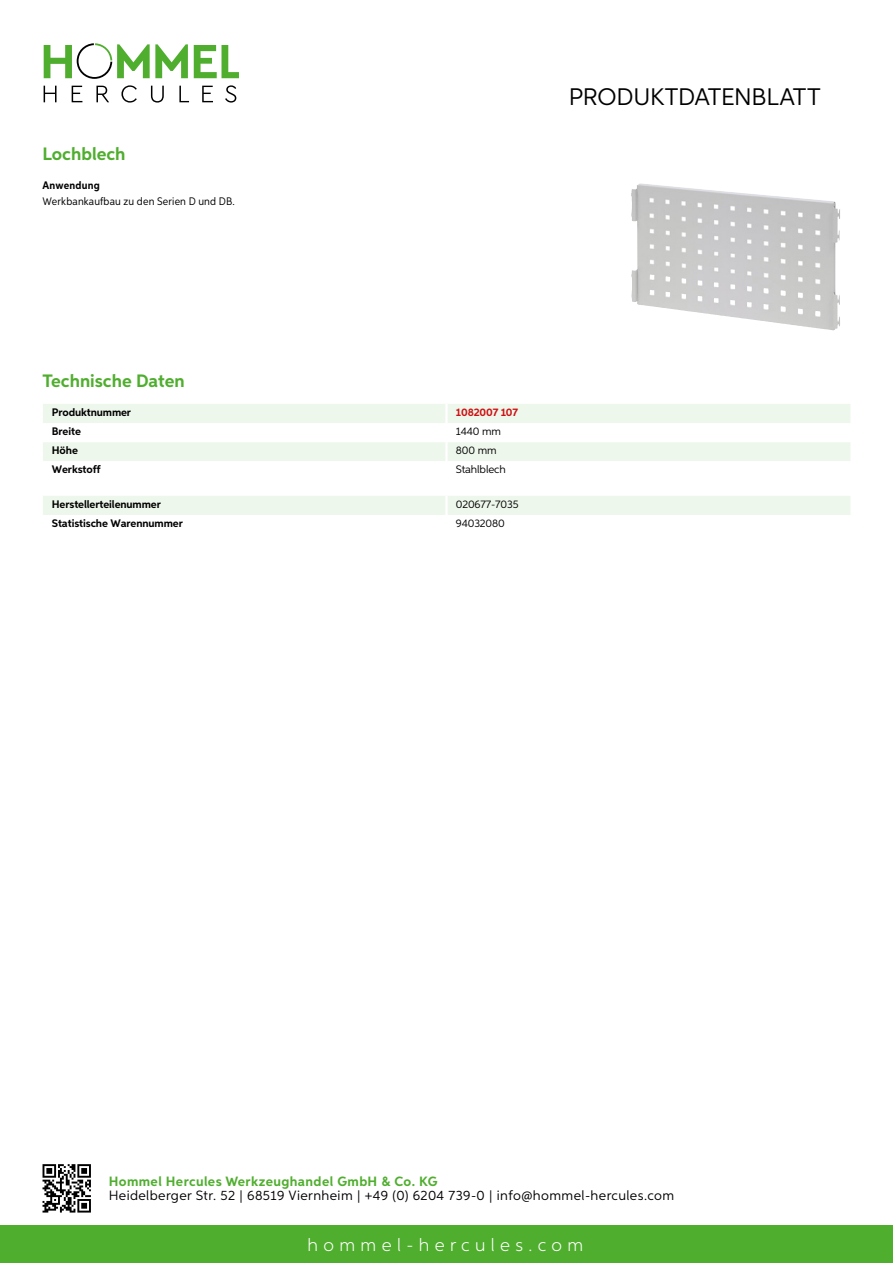
<style>
.page{position:relative;width:893px;height:1263px;background:#fff}
.page>*{position:absolute;margin:0;border:0;box-sizing:border-box;transform-origin:0 0}
.t1{font:24px "Aspira";letter-spacing:-.01em;color:#000}
.t2{font:700 18px "Aspira";color:#50ae2f}
.t3{font:300 18px "Aspira";letter-spacing:.3em;color:#fff}
.t4{font:13.5px "Aspira";letter-spacing:.03em;color:#000}
.t5{font:700 13.5px "Aspira";letter-spacing:.03em;color:#50ae2f}
.t6{font:700 10.95px "Aspira";letter-spacing:-.01em;color:#000}
.t7{font:10.95px "Aspira";letter-spacing:-.01em;color:#000}
.t8{font:10.95px "Aspira Nar";letter-spacing:.015em;color:#000}
.t9{font:700 10.95px "Aspira";letter-spacing:-.01em;color:#cd1013}
.t10{font:700 10.95px "Aspira Nar";letter-spacing:.02em;color:#000}
</style>
<div class="page">
<div style="left:0;top:1226px;width:893px;height:37px;background:#50ae2f"></div>
<svg style="left:43px;top:1164px;width:48px;height:48px"></svg>
<svg style="left:194px;top:45px;width:45px;height:33px"></svg>
<svg style="left:44px;top:43px;width:144px;height:36px"></svg>
<svg style="left:44px;top:86px;width:13px;height:16px"></svg>
<svg style="left:72px;top:86px;width:10px;height:16px"></svg>
<svg style="left:96px;top:86px;width:13px;height:16px"></svg>
<svg style="left:121px;top:85px;width:16px;height:18px"></svg>
<svg style="left:151px;top:86px;width:13px;height:17px"></svg>
<svg style="left:179px;top:86px;width:10px;height:16px"></svg>
<svg style="left:202px;top:86px;width:11px;height:16px"></svg>
<svg style="left:225px;top:85px;width:11px;height:18px"></svg>
<div style="left:43px;top:404px;width:807px;height:19px;background:#eef7eb"></div>
<div style="left:43px;top:442px;width:807px;height:19px;background:#eef7eb"></div>
<hr style="left:445px;top:404px;width:3px;height:19px;background:#fff">
<hr style="left:445px;top:442px;width:3px;height:19px;background:#fff">
<div style="left:43px;top:496px;width:807px;height:19px;background:#eef7eb"></div>
<img style="left:631px;top:183px;width:209px;height:147px">
<h2 class="t2" style="left:43px;top:142px;width:85px">Lochblech</h2>
<p class="t10" style="left:43px;top:179px;width:59px">Anwendung</p>
<p class="t8" style="left:43px;top:194px;width:194px">Werkbankaufbau zu den Serien D und DB.</p>
<h1 class="t1" style="left:569px;top:82px;width:253px">Produktdatenblatt</h1>
<h2 class="t2" style="left:43px;top:370px;width:144px">Technische Daten</h2>
<p class="t6" style="left:52px;top:405px;width:81px">Produktnummer</p>
<p class="t9" style="left:456px;top:405px;width:64px">1082007 107</p>
<p class="t6" style="left:52px;top:424px;width:31px">Breite</p>
<p class="t7" style="left:456px;top:424px;width:47px">1440 mm</p>
<p class="t6" style="left:52px;top:444px;width:28px">Höhe</p>
<p class="t7" style="left:456px;top:444px;width:42px">800 mm</p>
<p class="t6" style="left:52px;top:463px;width:50px">Werkstoff</p>
<p class="t7" style="left:456px;top:463px;width:51px">Stahlblech</p>
<p class="t6" style="left:52px;top:497px;width:111px">Herstellerteilenummer</p>
<p class="t7" style="left:456px;top:497px;width:64px">020677-7035</p>
<p class="t6" style="left:52px;top:516px;width:132px">Statistische Warennummer</p>
<p class="t7" style="left:456px;top:516px;width:51px">94032080</p>
<p class="t5" style="left:109px;top:1172px;width:330px">Hommel Hercules Werkzeughandel GmbH &amp; Co. KG</p>
<p class="t4" style="left:109px;top:1187px;width:567px">Heidelberger Str. 52 | 68519 Viernheim | +49 (0) 6204 739-0 | info@hommel-hercules.com</p>
<h2 class="t3" style="left:307px;top:1234px;width:277px">hommel-hercules.com</h2>
</div>
